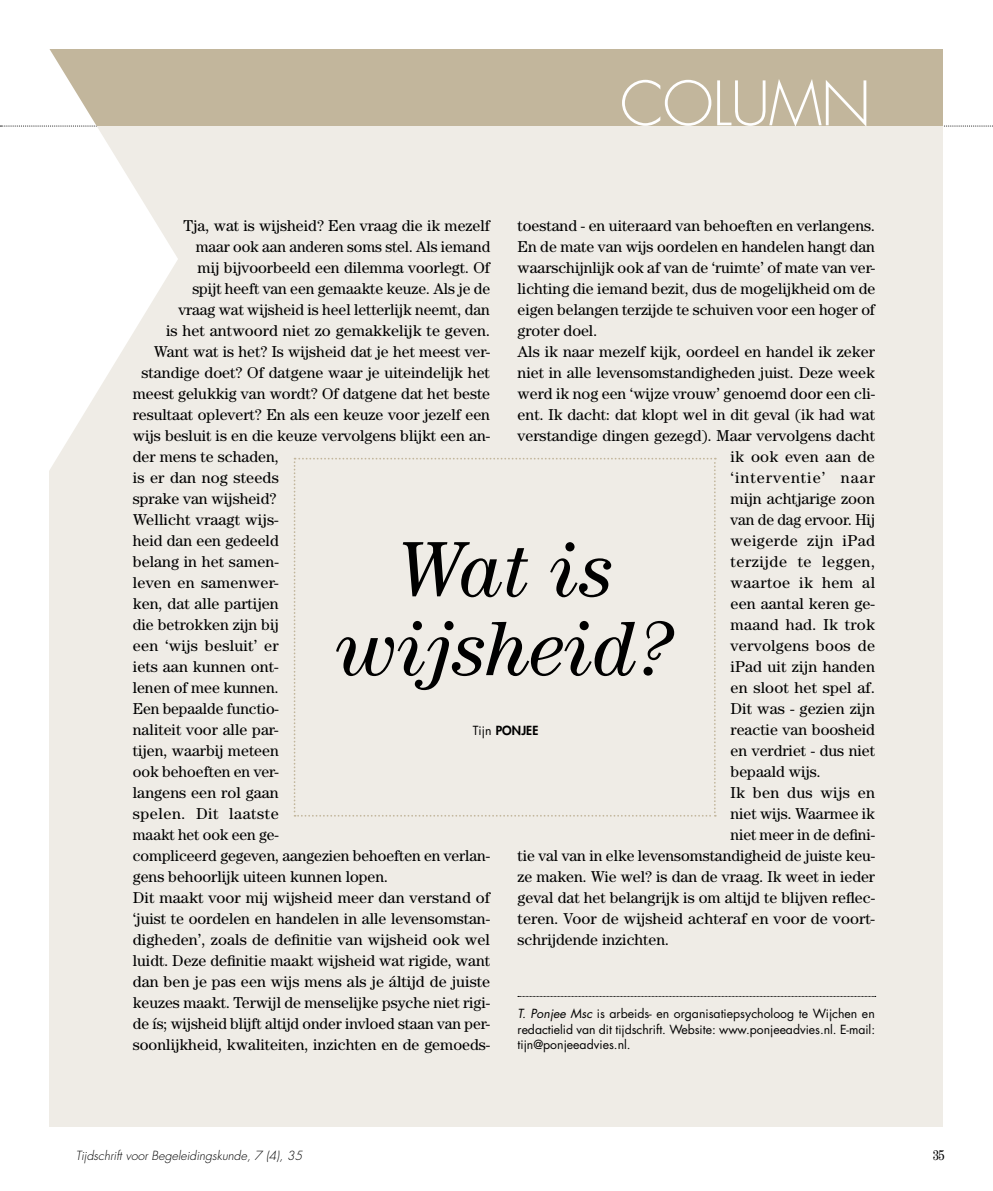
<style>
.page{position:relative;width:993px;height:1191px;background:#fff}
.page>*{position:absolute;margin:0;border:0;box-sizing:border-box;transform-origin:0 0}
.t1{font:italic 78.75px/78.8px "Century Std";letter-spacing:-.01em;color:#000;text-align:center}
.t2{font:300 59.5px "Futura Std";letter-spacing:-.02em;color:#fff}
.t3{font:15.75px "Century Std";color:#000}
.t4{font:15.75px "Century Std";letter-spacing:.035em;color:#000}
.t5{font:15.75px "Century Std";letter-spacing:.025em;color:#000}
.t6{font:15.75px "Century Std";letter-spacing:.06em;color:#000}
.t7{font:15.75px "Century Std";letter-spacing:.02em;color:#000}
.t8{font:condensed 14px "Century Std";color:#000}
.t9{font:12.25px/15.8px "Futura Std";color:#000;text-align:justify}
.t10{font:italic 300 12.25px "Futura Std";color:#000}
.t11{font:800 12.25px "Futura Std";letter-spacing:.01em;color:#000}
.s1{font-weight:400}
.s2{font-style:italic}
</style>
<div class="page">
<div style="left:50px;top:126px;width:893px;height:1000px;background:#efece6"></div>
<div style="left:50px;top:50px;width:893px;height:76px;background:#c2b69c"></div>
<svg style="left:46px;top:49px;width:132px;height:426px;fill:#fff"></svg>
<svg style="left:0;top:126px;width:993px;height:1px"></svg>
<svg style="left:293px;top:458px;width:422px;height:358px"></svg>
<svg style="left:517px;top:996px;width:358px;height:1px"></svg>
<h2 class="t2" style="left:619px;top:67px;width:253px">COLUMN</h2>
<p class="t3" style="left:183px;top:216px;width:308px">Tja, wat is wijsheid? Een vraag die ik mezelf</p>
<p class="t3" style="left:196px;top:237px;width:296px">maar ook aan anderen soms stel. Als iemand</p>
<p class="t3" style="left:197px;top:258px;width:294px">mij bijvoorbeeld een dilemma voorlegt. Of</p>
<p class="t3" style="left:192px;top:279px;width:299px">spijt heeft van een gemaakte keuze. Als je de</p>
<p class="t3" style="left:178px;top:300px;width:313px">vraag wat wijsheid is heel letterlijk neemt, dan</p>
<p class="t3" style="left:166px;top:321px;width:325px">is het antwoord niet zo gemakkelijk te geven.</p>
<p class="t3" style="left:154px;top:342px;width:337px">Want wat is het? Is wijsheid dat je het meest ver-</p>
<p class="t3" style="left:141px;top:363px;width:350px">standige doet? Of datgene waar je uiteindelijk het</p>
<p class="t3" style="left:133px;top:384px;width:359px">meest gelukkig van wordt? Of datgene dat het beste</p>
<p class="t3" style="left:133px;top:405px;width:358px">resultaat oplevert? En als een keuze voor jezelf een</p>
<p class="t3" style="left:133px;top:426px;width:359px">wijs besluit is en die keuze vervolgens blijkt een an-</p>
<p class="t3" style="left:133px;top:447px;width:147px">der mens te schaden,</p>
<p class="t3" style="left:133px;top:468px;width:147px">is er dan nog steeds</p>
<p class="t3" style="left:133px;top:489px;width:145px">sprake van wijsheid?</p>
<p class="t3" style="left:133px;top:510px;width:147px">Wellicht vraagt wijs-</p>
<p class="t3" style="left:133px;top:531px;width:147px">heid dan een gedeeld</p>
<p class="t3" style="left:133px;top:552px;width:147px">belang in het samen-</p>
<p class="t3" style="left:133px;top:573px;width:147px">leven en samenwer-</p>
<p class="t3" style="left:133px;top:594px;width:147px">ken, dat alle partijen</p>
<p class="t3" style="left:133px;top:615px;width:147px">die betrokken zijn bij</p>
<p class="t3" style="left:133px;top:636px;width:147px">een ‘wijs besluit’ er</p>
<p class="t3" style="left:133px;top:657px;width:147px">iets aan kunnen ont-</p>
<p class="t3" style="left:133px;top:678px;width:147px">lenen of mee kunnen.</p>
<p class="t3" style="left:133px;top:699px;width:147px">Een bepaalde functio-</p>
<p class="t3" style="left:133px;top:720px;width:147px">naliteit voor alle par-</p>
<p class="t3" style="left:133px;top:741px;width:147px">tijen, waarbij meteen</p>
<p class="t3" style="left:133px;top:762px;width:147px">ook behoeften en ver-</p>
<p class="t3" style="left:133px;top:783px;width:147px">langens een rol gaan</p>
<p class="t4" style="left:133px;top:804px;width:147px">spelen. Dit laatste</p>
<p class="t3" style="left:133px;top:825px;width:147px">maakt het ook een ge-</p>
<p class="t3" style="left:133px;top:846px;width:358px">compliceerd gegeven, aangezien behoeften en verlan-</p>
<p class="t3" style="left:133px;top:867px;width:257px">gens behoorlijk uiteen kunnen lopen.</p>
<p class="t3" style="left:133px;top:888px;width:359px">Dit maakt voor mij wijsheid meer dan verstand of</p>
<p class="t3" style="left:133px;top:909px;width:359px">‘juist te oordelen en handelen in alle levensomstan-</p>
<p class="t3" style="left:133px;top:930px;width:358px">digheden’, zoals de definitie van wijsheid ook wel</p>
<p class="t3" style="left:133px;top:951px;width:358px">luidt. Deze definitie maakt wijsheid wat rigide, want</p>
<p class="t3" style="left:133px;top:972px;width:359px">dan ben je pas een wijs mens als je áltijd de juiste</p>
<p class="t3" style="left:133px;top:993px;width:358px">keuzes maakt. Terwijl de menselijke psyche niet rigi-</p>
<p class="t3" style="left:133px;top:1014px;width:358px">de ís; wijsheid blijft altijd onder invloed staan van per-</p>
<p class="t3" style="left:133px;top:1035px;width:359px">soonlijkheid, kwaliteiten, inzichten en de gemoeds-</p>
<p class="t3" style="left:517px;top:216px;width:359px">toestand - en uiteraard van behoeften en verlangens.</p>
<p class="t3" style="left:517px;top:237px;width:359px">En de mate van wijs oordelen en handelen hangt dan</p>
<p class="t3" style="left:517px;top:258px;width:359px">waarschijnlijk ook af van de ‘ruimte’ of mate van ver-</p>
<p class="t3" style="left:517px;top:279px;width:359px">lichting die iemand bezit, dus de mogelijkheid om de</p>
<p class="t3" style="left:517px;top:300px;width:359px">eigen belangen terzijde te schuiven voor een hoger of</p>
<p class="t3" style="left:517px;top:321px;width:81px">groter doel.</p>
<p class="t3" style="left:517px;top:342px;width:359px">Als ik naar mezelf kijk, oordeel en handel ik zeker</p>
<p class="t3" style="left:517px;top:363px;width:358px">niet in alle levensomstandigheden juist. Deze week</p>
<p class="t3" style="left:517px;top:384px;width:359px">werd ik nog een ‘wijze vrouw’ genoemd door een cli-</p>
<p class="t3" style="left:517px;top:405px;width:359px">ënt. Ik dacht: dat klopt wel in dit geval (ik had wat</p>
<p class="t3" style="left:517px;top:426px;width:359px">verstandige dingen gezegd). Maar vervolgens dacht</p>
<p class="t3" style="left:730px;top:447px;width:146px">ik ook even aan de</p>
<p class="t6" style="left:730px;top:468px;width:146px">‘interventie’ naar</p>
<p class="t3" style="left:730px;top:489px;width:146px">mijn achtjarige zoon</p>
<p class="t3" style="left:730px;top:510px;width:146px">van de dag ervoor. Hij</p>
<p class="t5" style="left:730px;top:531px;width:146px">weigerde zijn iPad</p>
<p class="t4" style="left:730px;top:552px;width:146px">terzijde te leggen,</p>
<p class="t5" style="left:730px;top:573px;width:146px">waartoe ik hem al</p>
<p class="t3" style="left:730px;top:594px;width:146px">een aantal keren ge-</p>
<p class="t3" style="left:730px;top:615px;width:146px">maand had. Ik trok</p>
<p class="t3" style="left:730px;top:636px;width:146px">vervolgens boos de</p>
<p class="t3" style="left:730px;top:657px;width:146px">iPad uit zijn handen</p>
<p class="t3" style="left:730px;top:678px;width:146px">en sloot het spel af.</p>
<p class="t3" style="left:730px;top:699px;width:146px">Dit was - gezien zijn</p>
<p class="t3" style="left:730px;top:720px;width:146px">reactie van boosheid</p>
<p class="t3" style="left:730px;top:741px;width:146px">en verdriet - dus niet</p>
<p class="t3" style="left:730px;top:762px;width:92px">bepaald wijs.</p>
<p class="t7" style="left:730px;top:783px;width:146px">Ik ben dus wijs en</p>
<p class="t3" style="left:730px;top:804px;width:146px">niet wijs. Waarmee ik</p>
<p class="t3" style="left:730px;top:825px;width:146px">niet meer in de defini-</p>
<p class="t3" style="left:517px;top:846px;width:359px">tie val van in elke levensomstandigheid de juiste keu-</p>
<p class="t3" style="left:517px;top:867px;width:359px">ze maken. Wie wel? is dan de vraag. Ik weet in ieder</p>
<p class="t3" style="left:517px;top:888px;width:359px">geval dat het belangrijk is om altijd te blijven reflec-</p>
<p class="t3" style="left:517px;top:909px;width:359px">teren. Voor de wijsheid achteraf en voor de voort-</p>
<p class="t3" style="left:517px;top:930px;width:153px">schrijdende inzichten.</p>
<h1 class="t1" style="left:336px;top:529px;width:341px">Wat is wijsheid?</h1>
<p class="t11" style="left:473px;top:723px;width:67px"><span class="s1">Tijn</span> PONJEE</p>
<p class="t9" style="left:517px;top:1005px;width:359px"><span class="s2">T. Ponjee Msc</span> is arbeids- en organisatiepsycholoog te Wijchen en redactielid van dit tijdschrift. Website: www.ponjeeadvies.nl. E-mail: tijn@ponjeeadvies.nl.</p>
<p class="t10" style="left:76px;top:1148px;width:228px">Tijdschrift voor Begeleidingskunde, 7 (4), 35</p>
<p class="t8" style="left:932px;top:1147px;width:13px">35</p>
</div>
